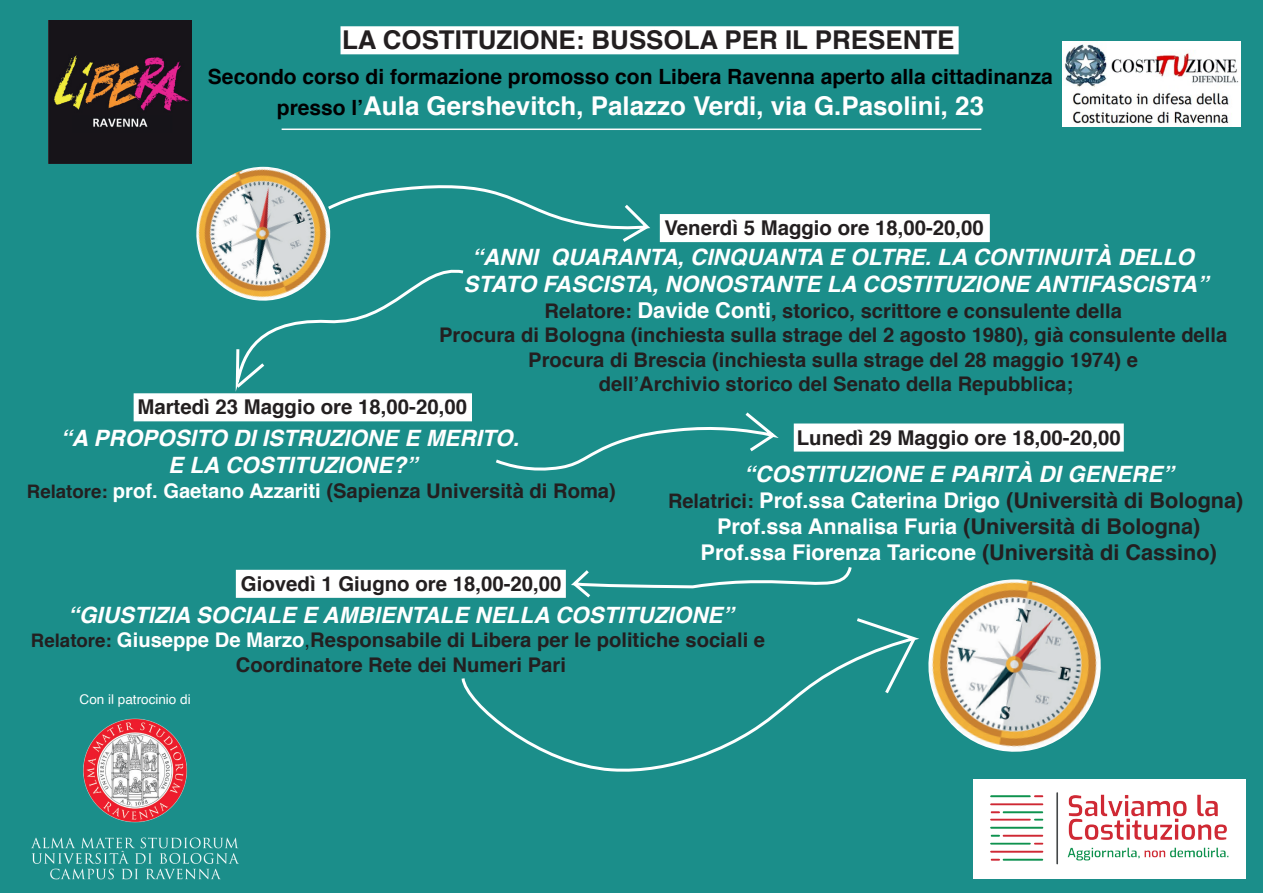
<style>
.page{position:relative;width:1263px;height:893px;background:#1b8e8a}
.page>*{position:absolute;margin:0;border:0;box-sizing:border-box;transform-origin:0 0}
.t1{font:700 25.95px "Helvetica";color:#fff}
.t2{font:700 25.95px "Helvetica";color:#231f20}
.t3{font:italic 700 22.5px/27px "Helvetica";color:#fff;text-align:center}
.t4{font:700 21.6px/26px "Helvetica";color:#fff;text-align:center}
.t5{font:700 21px "Helvetica";color:#000001}
.t6{font:700 20.4px "Helvetica";color:#231f20}
.t7{font:700 20.25px/24.3px "Helvetica";color:#231f20;text-align:center}
.t8{font:700 20.1px/24.2px "Helvetica";color:#231f20;text-align:center}
.t9{font:13.5px "Helvetica";color:#fff}
.s1{font-size:21px;color:#000001}
.s2{font-size:21.9px;color:#fff}
.s3{font-size:19.95px;color:#231f20}
.s4{color:#231f20}
.s5{font-size:18.6px}
.s6{color:#fff}
.s7{font-weight:400}
</style>
<div class="page">
<img style="left:928px;top:579px;width:173px;height:173px">
<div style="left:134px;top:393px;width:338px;height:28px;background:#fff"></div>
<div style="left:236px;top:570px;width:330px;height:28px;background:#fff;border:3px solid #fff"></div>
<img style="left:196px;top:167px;width:134px;height:127px">
<div style="left:660px;top:214px;width:330px;height:28px;background:#fff"></div>
<div style="left:340px;top:26px;width:619px;height:28px;background:#fff;border:3px solid #fff"></div>
<hr style="left:282px;top:129px;width:699px;height:1px;background:#fbfbfc">
<div style="left:974px;top:779px;width:272px;height:100px;background:#fff"></div>
<img style="left:48px;top:20px;width:143px;height:144px">
<svg style="left:461px;top:618px;width:458px;height:154px"></svg>
<svg style="left:882px;top:635px;width:36px;height:62px"></svg>
<div style="left:794px;top:423px;width:330px;height:29px;background:#fff;border:3px solid #fff"></div>
<svg style="left:233px;top:264px;width:234px;height:133px"></svg>
<img style="left:1063px;top:41px;width:178px;height:85px">
<svg style="left:325px;top:182px;width:325px;height:63px"></svg>
<svg style="left:496px;top:412px;width:283px;height:59px"></svg>
<img style="left:990px;top:792px;width:239px;height:73px">
<img style="left:31px;top:718px;width:208px;height:162px">
<svg style="left:571px;top:567px;width:281px;height:31px"></svg>
<p class="t2" style="left:342px;top:19px;width:614px">LA COSTITUZIONE: BUSSOLA PER IL PRESENTE</p>
<p class="t5" style="left:208px;top:59px;width:846px">Secondo corso di formazione promosso con Libera Ravenna aperto alla cittadinanza</p>
<p class="t1" style="left:277px;top:85px;width:709px"><span class="s1">presso l’</span>Aula Gershevitch, Palazzo Verdi, via G.Pasolini, 23</p>
<p class="t6" style="left:664px;top:212px;width:321px">Venerdì 5 Maggio ore 18,00-20,00</p>
<p class="t3" style="left:464px;top:244px;width:746px">“ANNI QUARANTA, CINQUANTA E OLTRE. LA CONTINUITÀ DELLO<br>STATO FASCISTA, NONOSTANTE LA COSTITUZIONE ANTIFASCISTA”</p>
<p class="t8" style="left:439px;top:299px;width:790px">Relatore: <span class="s2">Davide Conti</span>, storico, scrittore e consulente della<br>Procura di Bologna (inchiesta sulla strage del 2 agosto 1980), già consulente della Procura di Brescia (inchiesta sulla strage del 28 maggio 1974) e<br>dell’Archivio storico del Senato della Repubblica;</p>
<p class="t6" style="left:797px;top:421px;width:325px">Lunedì 29 Maggio ore 18,00-20,00</p>
<p class="t3" style="left:744px;top:461px;width:431px">“COSTITUZIONE E PARITÀ DI GENERE”</p>
<p class="t4" style="left:668px;top:488px;width:577px"><span class="s3">Relatrici:</span> Prof.ssa Caterina Drigo <span class="s4">(Università di Bologna)<br></span>Prof.ssa Annalisa Furia <span class="s4">(Università di Bologna)<br></span>Prof.ssa Fiorenza Taricone <span class="s4">(Università di Cassino)</span></p>
<p class="t6" style="left:137px;top:390px;width:331px">Martedì 23 Maggio ore 18,00-20,00</p>
<p class="t3" style="left:61px;top:425px;width:460px">“A PROPOSITO DI ISTRUZIONE E MERITO.<br>E LA COSTITUZIONE?”</p>
<p class="t7" style="left:27px;top:479px;width:590px"><span class="s5">Relatore:</span> <span class="s6">prof. Gaetano Azzariti</span> (Sapienza Università di Roma)</p>
<p class="t6" style="left:241px;top:567px;width:322px">Giovedì 1 Giugno ore 18,00-20,00</p>
<p class="t3" style="left:68px;top:602px;width:667px">“GIUSTIZIA SOCIALE E AMBIENTALE NELLA COSTITUZIONE”</p>
<p class="t7" style="left:31px;top:628px;width:736px"><span class="s5">Relatore:</span> <span class="s6">Giuseppe De Marzo</span><span class="s7">,</span>Responsabile di Libera per le politiche sociali e<br>Coordinatore Rete dei Numeri Pari</p>
<p class="t9" style="left:80px;top:688px;width:113px">Con il patrocinio di</p>
</div>
